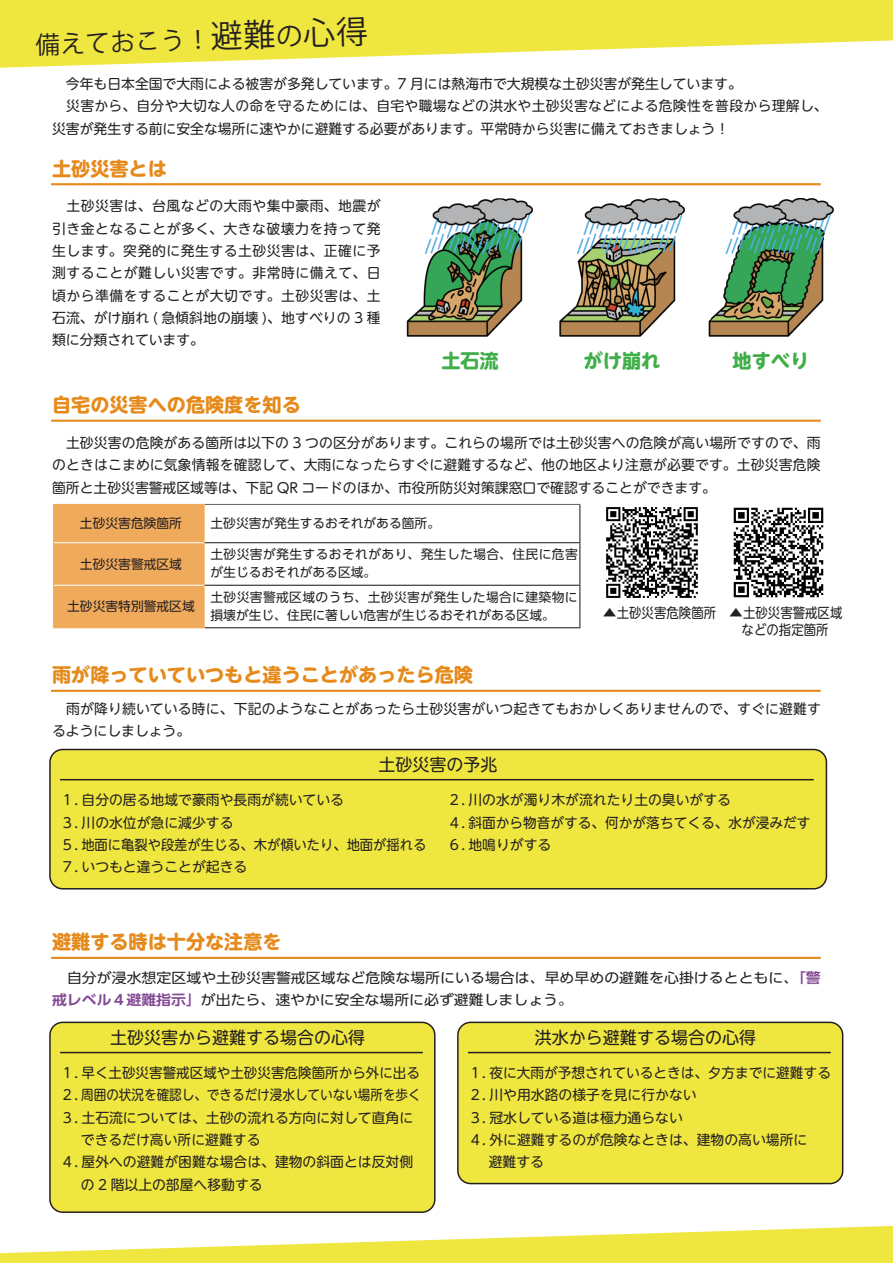
<style>
.page{position:relative;width:893px;height:1263px;background:#fff}
.page>*{position:absolute;margin:0;border:0;box-sizing:border-box;transform-origin:0 0}
.t1{font:31.95px "Koz Go Pr 6 N";color:#231f20}
.t2{font:24.45px "Koz Go Pr 6 N";color:#231f20}
.t3{font:700 19.2px "UD Shin M Go Pro";color:#e68a1b}
.t4{font:700 19.2px "UD Shin M Go Pro";color:#40ae49}
.t5{font:16.95px "UD Shin M Go Pro";color:#231f20}
.t6{font:13.8px/22.4px "UD Shin M Go Pro";color:#231f20}
.t7{font:13.8px/21.3px "UD Shin Go Pro";letter-spacing:.005em;color:#231f20;scale:1.08 1}
.t8{font:13.8px "UD Shin M Go Pro";color:#231f20;scale:.9 1}
.t9{font:12.75px "UD Shin Go Pr 6";color:#231f20}
.t10{font:12.75px/24.5px "UD Shin Go Pr 6";letter-spacing:.03em;color:#231f20}
.s1{font-size:26.55px}
.s2{font-family:"UD Shin Go Pro De";font-weight:700;color:#834995}
</style>
<div class="page">
<svg style="left:0;top:0;width:893px;height:68px;fill:#efe63f"></svg>
<svg style="left:0;top:1226px;width:893px;height:37px"></svg>
<hr style="left:51px;top:183px;width:770px;height:2px;background:#e68a1b">
<hr style="left:51px;top:420px;width:770px;height:2px;background:#e68a1b">
<hr style="left:51px;top:690px;width:770px;height:2px;background:#e68a1b">
<hr style="left:51px;top:957px;width:770px;height:2px;background:#e68a1b">
<img style="left:406px;top:198px;width:428px;height:139px">
<img style="left:534px;top:198px;width:24px;height:139px">
<img style="left:682px;top:198px;width:28px;height:139px">
<div style="left:54px;top:505px;width:150px;height:122px;background:#f0aa5b"></div>
<svg style="left:205px;top:543px;width:374px;height:42px"></svg>
<hr style="left:205px;top:504px;width:375px;height:1px;background:#6c6d70">
<hr style="left:579px;top:505px;width:1px;height:37px;background:#231f20">
<hr style="left:205px;top:542px;width:375px;height:1px;background:#231f20">
<hr style="left:579px;top:543px;width:1px;height:42px;background:#231f20">
<hr style="left:205px;top:585px;width:375px;height:1px;background:#231f20">
<hr style="left:579px;top:586px;width:1px;height:41px;background:#231f20">
<hr style="left:205px;top:627px;width:375px;height:1px;background:#231f20">
<hr style="left:53px;top:504px;width:152px;height:1px;background:#f0aa5b">
<hr style="left:53px;top:505px;width:1px;height:38px;background:#f0aa5b">
<hr style="left:204px;top:505px;width:1px;height:38px;background:#f0aa5b">
<hr style="left:53px;top:543px;width:1px;height:42px;background:#f0aa5b">
<hr style="left:204px;top:543px;width:1px;height:42px;background:#f0aa5b">
<hr style="left:53px;top:585px;width:1px;height:42px;background:#f0aa5b">
<hr style="left:204px;top:585px;width:1px;height:42px;background:#f0aa5b">
<hr style="left:53px;top:627px;width:152px;height:1px;background:#f0aa5b">
<hr style="left:54px;top:542px;width:150px;height:1px;background:#fff">
<hr style="left:54px;top:585px;width:150px;height:1px;background:#fff">
<img style="left:733px;top:507px;width:91px;height:91px">
<img style="left:606px;top:507px;width:92px;height:91px">
<div style="left:50px;top:749px;width:776px;height:140px;background:#efe63f;border-radius:13px"></div>
<div style="left:49px;top:749px;width:778px;height:140px;border:1px solid #231f20;border-radius:13px"></div>
<div style="left:50px;top:1022px;width:385px;height:190px;background:#efe63f;border-radius:13px"></div>
<div style="left:49px;top:1022px;width:387px;height:191px;border:1px solid #231f20;border-radius:13px"></div>
<div style="left:458px;top:1022px;width:385px;height:161px;background:#efe63f;border-radius:13px"></div>
<div style="left:457px;top:1022px;width:386px;height:162px;border:1px solid #231f20;border-radius:13px"></div>
<hr style="left:61px;top:779px;width:752px;height:1px;background:#231f20">
<hr style="left:61px;top:1052px;width:361px;height:1px;background:#231f20">
<hr style="left:468px;top:1052px;width:362px;height:1px;background:#231f20">
<h1 class="t1" style="left:210px;top:19px;width:159px;rotate:-2deg">避難<span class="s1">の</span>心得</h1>
<h2 class="t2" style="left:35px;top:31px;width:176px;rotate:-2deg">備えておこう！</h2>
<p class="t6" style="left:52px;top:71px;width:777px;line-height:22.8px">　今年も日本全国で大雨による被害が多発しています。7 月には熱海市で大規模な土砂災害が発生しています。<br>　災害から、自分や大切な人の命を守るためには、自宅や職場などの洪水や土砂災害などによる危険性を普段から理解し、災害が発生する前に安全な場所に速やかに避難する必要があります。平常時から災害に備えておきましょう!</p>
<h3 class="t3" style="left:52px;top:153px;width:116px">土砂災害とは</h3>
<p class="t6" style="left:52px;top:194px;width:330px;text-align:justify">　土砂災害は、台風などの大雨や集中豪雨、地震が引き金となることが多く、大きな破壊力を持って発生します。突発的に発生する土砂災害は、正確に予測することが難しい災害です。非常時に備えて、日頃から準備をすることが大切です。土砂災害は、土石流、がけ崩れ ( 急傾斜地の崩壊 )、地すべりの 3 種類に分類されています。</p>
<h3 class="t3" style="left:52px;top:389px;width:250px">自宅の災害への危険度を知る</h3>
<h3 class="t4" style="left:441px;top:345px;width:59px">土石流</h3>
<h3 class="t4" style="left:584px;top:345px;width:78px">がけ崩れ</h3>
<h3 class="t4" style="left:733px;top:345px;width:78px">地すべり</h3>
<p class="t6" style="left:52px;top:431px;width:770px;text-align:justify">　土砂災害の危険がある箇所は以下の 3 つの区分があります。これらの場所では土砂災害への危険が高い場所ですので、雨のときはこまめに気象情報を確認して、大雨になったらすぐに避難するなど、他の地区より注意が必要です。土砂災害危険箇所と土砂災害警戒区域等は、下記 QR コードのほか、市役所防災対策課窓口で確認することができます。</p>
<p class="t9" style="left:80px;top:513px;width:104px">土砂災害危険箇所</p>
<p class="t9" style="left:210px;top:512px;width:231px">土砂災害が発生するおそれがある箇所。</p>
<p class="t10" style="left:210px;top:542px;width:369px">土砂災害が発生するおそれがあり、発生した場合、住民に危害</p>
<p class="t9" style="left:80px;top:554px;width:104px">土砂災害警戒区域</p>
<p class="t10" style="left:210px;top:560px;width:369px">が生じるおそれがある区域。<br>土砂災害警戒区域のうち、土砂災害が発生した場合に建築物に</p>
<p class="t9" style="left:67px;top:596px;width:129px">土砂災害特別警戒区域</p>
<p class="t6" style="left:729px;top:600px;width:115px">▲土砂災害警戒区域</p>
<p class="t6" style="left:603px;top:600px;width:115px">▲土砂災害危険箇所</p>
<p class="t9" style="left:210px;top:604px;width:346px">損壊が生じ、住民に著しい危害が生じるおそれがある区域。</p>
<p class="t8" style="left:729px;top:618px;width:112px">　などの指定箇所</p>
<h3 class="t3" style="left:52px;top:659px;width:422px">雨が降っていていつもと違うことがあったら危険</h3>
<p class="t6" style="left:52px;top:697px;width:770px">　雨が降り続いている時に、下記のようなことがあったら土砂災害がいつ起きてもおかしくありませんので、すぐに避難するようにしましょう。</p>
<p class="t5" style="left:378px;top:751px;width:121px">土砂災害の予兆</p>
<p class="t6" style="left:61px;top:788px;width:285px">１. 自分の居る地域で豪雨や長雨が続いている</p>
<p class="t6" style="left:61px;top:810px;width:174px">３. 川の水位が急に減少する</p>
<p class="t6" style="left:61px;top:833px;width:367px">５. 地面に亀裂や段差が生じる、木が傾いたり、地面が揺れる</p>
<p class="t6" style="left:61px;top:855px;width:188px">７. いつもと違うことが起きる</p>
<h3 class="t3" style="left:52px;top:926px;width:231px">避難する時は十分な注意を</h3>
<p class="t6" style="left:448px;top:788px;width:285px">２. 川の水が濁り木が流れたり土の臭いがする</p>
<p class="t6" style="left:448px;top:810px;width:364px">４. 斜面から物音がする、何かが落ちてくる、水が浸みだす</p>
<p class="t6" style="left:448px;top:833px;width:105px">６. 地鳴りがする</p>
<p class="t7" style="left:52px;top:967px;width:713px">　自分が浸水想定区域や土砂災害警戒区域など危険な場所にいる場合は、早め早めの避難を心掛けるとともに、<span class="s2">「警戒レベル４避難指示」</span>が出たら、速やかに安全な場所に必ず避難しましょう。</p>
<p class="t5" style="left:110px;top:1024px;width:257px">土砂災害から避難する場合の心得</p>
<p class="t6" style="left:61px;top:1061px;width:361px">１. 早く土砂災害警戒区域や土砂災害危険箇所から外に出る</p>
<p class="t6" style="left:61px;top:1083px;width:362px">２. 周囲の状況を確認し、できるだけ浸水していない場所を歩く</p>
<p class="t6" style="left:61px;top:1106px;width:354px">３. 土石流については、土砂の流れる方向に対して直角に　できるだけ高い所に避難する</p>
<p class="t6" style="left:61px;top:1150px;width:354px">４. 屋外への避難が困難な場合は、建物の斜面とは反対側　の 2 階以上の部屋へ移動する</p>
<p class="t5" style="left:535px;top:1024px;width:223px">洪水から避難する場合の心得</p>
<p class="t6" style="left:468px;top:1061px;width:364px">１. 夜に大雨が予想されているときは、夕方までに避難する</p>
<p class="t6" style="left:468px;top:1083px;width:230px">２. 川や用水路の様子を見に行かない</p>
<p class="t6" style="left:468px;top:1106px;width:216px">３. 冠水している道は極力通らない</p>
<p class="t6" style="left:468px;top:1128px;width:340px">４. 外に避難するのが危険なときは、建物の高い場所に　避難する</p>
</div>
